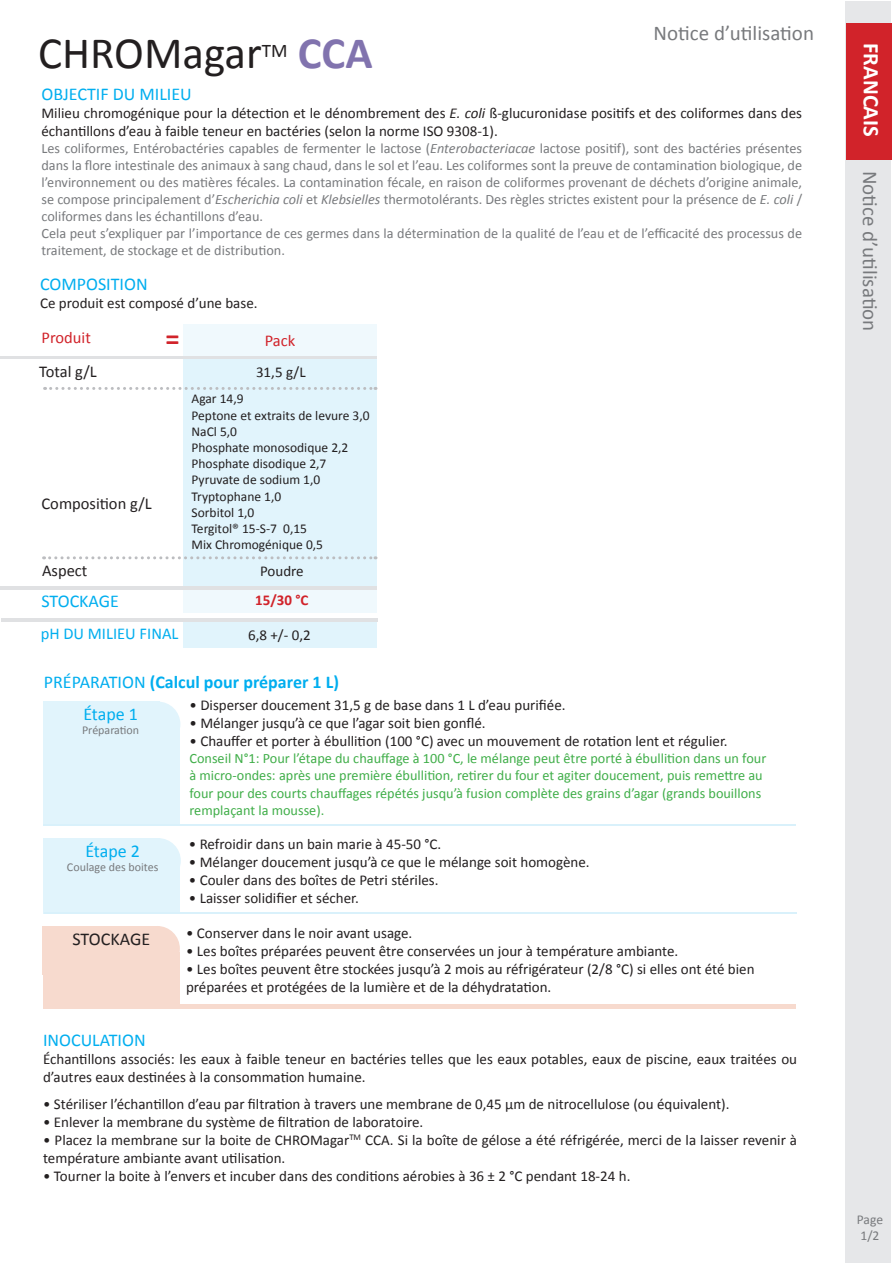
<style>
.page{position:relative;width:893px;height:1263px;background:#fff}
.page>*{position:absolute;margin:0;border:0;box-sizing:border-box;transform-origin:0 0}
.t1{font:45px "Calibri";color:#231f20}
.t2{font:700 45px "Calibri";color:#8173ae}
.t3{font:700 28.5px "Calibri";color:#d1232a}
.t4{font:700 22.5px "Calibri";color:#fff}
.t5{font:21px "Calibri";color:#787a7d}
.t6{font:19.2px "Calibri";color:#231f20}
.t7{font:18px "Calibri";color:#00aeef}
.t8{font:700 18px "Calibri";color:#00aeef}
.t9{font:18px "Calibri";color:#231f20}
.t10{font:16.5px "Calibri";color:#231f20}
.t11{font:16.5px "Calibri";color:#00aeef}
.t12{font:16.5px "Calibri";color:#d1232a}
.t13{font:15px/18px "Calibri";color:#231f20}
.t14{font:700 15px "Calibri";color:#d1232a}
.t15{font:14.25px/17.1px "Calibri";color:#787a7d;text-align:justify}
.t16{font:14.25px/17.1px "Calibri";color:#40ae49}
.t17{font:13.5px "Calibri";color:#231f20}
.t18{font:13.5px "Calibri";color:#787a7d}
.t19{font:12px "Calibri";color:#787a7d}
.s1{font-style:italic}
.s2{font-weight:400}
</style>
<div class="page">
<div style="left:846px;top:1px;width:45px;height:1261px;background:#e6e7e9"></div>
<div style="left:846px;top:23px;width:46px;height:136px;background:#d1232a"></div>
<div style="left:43px;top:728px;width:137px;height:96px;background:#e1f4fc"></div>
<div style="left:43px;top:701px;width:117px;height:40px;background:#e1f4fc"></div>
<div style="left:135px;top:701px;width:45px;height:46px;background:#e1f4fc;border-radius:50%"></div>
<div style="left:43px;top:838px;width:117px;height:49px;background:#e1f4fc"></div>
<div style="left:136px;top:838px;width:45px;height:45px;background:#e1f4fc;border-radius:50%"></div>
<div style="left:43px;top:864px;width:137px;height:50px;background:#e1f4fc"></div>
<div style="left:183px;top:588px;width:194px;height:25px;background:#f0f9fd"></div>
<div style="left:183px;top:324px;width:193px;height:34px;background:#f0f9fd"></div>
<div style="left:183px;top:622px;width:194px;height:25px;background:#e1f4fc"></div>
<div style="left:183px;top:359px;width:194px;height:227px;background:#e1f4fc"></div>
<hr style="left:0;top:356px;width:376px;height:3px;background:#e0e1e3">
<hr style="left:1px;top:619px;width:376px;height:3px;background:#e0e1e3">
<svg style="left:44px;top:556px;width:332px;height:3px"></svg>
<hr style="left:0;top:586px;width:376px;height:4px;background:#e0e1e3">
<svg style="left:45px;top:387px;width:331px;height:3px"></svg>
<div style="left:43px;top:926px;width:116px;height:48px;background:#f7dace"></div>
<div style="left:135px;top:926px;width:45px;height:45px;background:#f7dace;border-radius:50%"></div>
<div style="left:43px;top:952px;width:137px;height:52px;background:#f7dace"></div>
<hr style="left:43px;top:1004px;width:752px;height:4px;background:#f7dace">
<hr style="left:44px;top:912px;width:753px;height:2px;background:#d9f1fb">
<hr style="left:43px;top:824px;width:753px;height:2px;background:#d9f1fb">
<p class="t5" style="left:654px;top:18px;width:162px">Notice d’utilisation</p>
<p class="t1" style="left:38px;top:22px;width:225px">CHROMagar</p>
<p class="t6" style="left:262px;top:37px;width:27px">TM</p>
<p class="t2" style="left:298px;top:21px;width:76px">CCA</p>
<p class="t7" style="left:41px;top:81px;width:152px">OBJECTIF DU MILIEU</p>
<p class="t13" style="left:41px;top:103px;width:762px">Milieu chromogénique pour la détection et le dénombrement des <span class="s1">E. coli</span> ß-glucuronidase positifs et des coliformes dans des échantillons d’eau à faible teneur en bactéries (selon la norme ISO 9308-1).</p>
<p class="t15" style="left:41px;top:139px;width:762px">Les coliformes, Entérobactéries capables de fermenter le lactose (<span class="s1">Enterobacteriacae</span> lactose positif), sont des bactéries présentes dans la flore intestinale des animaux à sang chaud, dans le sol et l’eau. Les coliformes sont la preuve de contamination biologique, de l’environnement ou des matières fécales. La contamination fécale, en raison de coliformes provenant de déchets d’origine animale, se compose principalement d’<span class="s1">Escherichia coli</span> et <span class="s1">Klebsielles</span> thermotolérants. Des règles strictes existent pour la présence de <span class="s1">E. coli</span> / coliformes dans les échantillons d’eau.</p>
<p class="t15" style="left:41px;top:225px;width:762px">Cela peut s’expliquer par l’importance de ces germes dans la détermination de la qualité de l’eau et de l’efficacité des processus de traitement, de stockage et de distribution.</p>
<p class="t7" style="left:40px;top:271px;width:109px">COMPOSITION</p>
<p class="t13" style="left:40px;top:293px;width:219px">Ce produit est composé d’une base.</p>
<p class="t12" style="left:42px;top:326px;width:51px">Produit</p>
<p class="t3" style="left:165px;top:318px;width:16px">=</p>
<p class="t12" style="left:265px;top:329px;width:32px">Pack</p>
<p class="t10" style="left:39px;top:360px;width:59px">Total g/L</p>
<p class="t13" style="left:256px;top:363px;width:51px">31,5 g/L</p>
<p class="t10" style="left:42px;top:492px;width:112px">Composition g/L</p>
<p class="t17" style="left:192px;top:389px;width:54px">Agar 14,9</p>
<p class="t17" style="left:192px;top:406px;width:179px">Peptone et extraits de levure 3,0</p>
<p class="t17" style="left:192px;top:422px;width:47px">NaCl 5,0</p>
<p class="t17" style="left:192px;top:438px;width:158px">Phosphate monosodique 2,2</p>
<p class="t17" style="left:192px;top:454px;width:136px">Phosphate disodique 2,7</p>
<p class="t17" style="left:192px;top:470px;width:130px">Pyruvate de sodium 1,0</p>
<p class="t17" style="left:192px;top:487px;width:91px">Tryptophane 1,0</p>
<p class="t17" style="left:192px;top:503px;width:64px">Sorbitol 1,0</p>
<p class="t17" style="left:192px;top:519px;width:117px">Tergitol® 15-S-7 0,15</p>
<p class="t17" style="left:192px;top:535px;width:133px">Mix Chromogénique 0,5</p>
<p class="t10" style="left:42px;top:559px;width:47px">Aspect</p>
<p class="t13" style="left:260px;top:561px;width:45px">Poudre</p>
<p class="t7" style="left:41px;top:588px;width:79px">STOCKAGE</p>
<p class="t14" style="left:255px;top:589px;width:55px">15/30 °C</p>
<p class="t13" style="left:248px;top:625px;width:64px">6,8 +/- 0,2</p>
<p class="t11" style="left:41px;top:622px;width:139px">pH DU MILIEU FINAL</p>
<p class="t8" style="left:44px;top:669px;width:297px"><span class="s2">PRÉPARATION</span> (Calcul pour préparer 1 L)</p>
<p class="t7" style="left:83px;top:701px;width:56px">Étape 1</p>
<p class="t19" style="left:82px;top:722px;width:59px">Préparation</p>
<p class="t13" style="left:189px;top:696px;width:378px">• Disperser doucement 31,5 g de base dans 1 L d’eau purifiée.</p>
<p class="t13" style="left:189px;top:714px;width:298px">• Mélanger jusqu’à ce que l’agar soit bien gonflé.</p>
<p class="t13" style="left:189px;top:732px;width:540px">• Chauffer et porter à ébullition (100 °C) avec un mouvement de rotation lent et régulier.</p>
<p class="t16" style="left:189px;top:750px;width:578px">Conseil N°1: Pour l’étape du chauffage à 100 °C, le mélange peut être porté à ébullition dans un four à micro-ondes: après une première ébullition, retirer du four et agiter doucement, puis remettre au four pour des courts chauffages répétés jusqu’à fusion complète des grains d’agar (grands bouillons remplaçant la mousse).</p>
<p class="t13" style="left:189px;top:834px;width:254px">• Refroidir dans un bain marie à 45-50 °C.</p>
<p class="t13" style="left:189px;top:852px;width:402px">• Mélanger doucement jusqu’à ce que le mélange soit homogène.</p>
<p class="t13" style="left:189px;top:870px;width:251px">• Couler dans des boîtes de Petri stériles.</p>
<p class="t13" style="left:189px;top:888px;width:171px">• Laisser solidifier et sécher.</p>
<p class="t7" style="left:85px;top:838px;width:56px">Étape 2</p>
<p class="t19" style="left:67px;top:858px;width:93px">Coulage des boites</p>
<p class="t9" style="left:72px;top:927px;width:79px">STOCKAGE</p>
<p class="t13" style="left:186px;top:923px;width:228px">• Conserver dans le noir avant usage.</p>
<p class="t13" style="left:186px;top:941px;width:494px">• Les boîtes préparées peuvent être conservées un jour à température ambiante.</p>
<p class="t13" style="left:186px;top:959px;width:570px">• Les boîtes peuvent être stockées jusqu’à 2 mois au réfrigérateur (2/8 °C) si elles ont été bien préparées et protégées de la lumière et de la déhydratation.</p>
<p class="t7" style="left:43px;top:1027px;width:104px">INOCULATION</p>
<p class="t13" style="left:43px;top:1049px;width:756px">Échantillons associés: les eaux à faible teneur en bactéries telles que les eaux potables, eaux de piscine, eaux traitées ou d’autres eaux destinées à la consommation humaine.</p>
<p class="t13" style="left:43px;top:1094px;width:688px">• Stériliser l’échantillon d’eau par filtration à travers une membrane de 0,45 μm de nitrocellulose (ou équivalent).</p>
<p class="t13" style="left:43px;top:1112px;width:382px">• Enlever la membrane du système de filtration de laboratoire.</p>
<p class="t13" style="left:43px;top:1130px;width:756px">• Placez la membrane sur la boite de CHROMagar<sup>TM</sup> CCA. Si la boîte de gélose a été réfrigérée, merci de la laisser revenir à température ambiante avant utilisation.</p>
<p class="t13" style="left:43px;top:1166px;width:589px">• Tourner la boite à l’envers et incuber dans des conditions aérobies à 36 ± 2 °C pendant 18-24 h.</p>
<p class="t4" style="left:887px;top:43px;width:95px;rotate:90deg">FRANCAIS</p>
<p class="t5" style="left:885px;top:171px;width:162px;rotate:90deg">Notice d’utilisation</p>
<p class="t18" style="left:857px;top:1210px;width:28px">Page</p>
<p class="t18" style="left:860px;top:1226px;width:20px">1/2</p>
</div>
